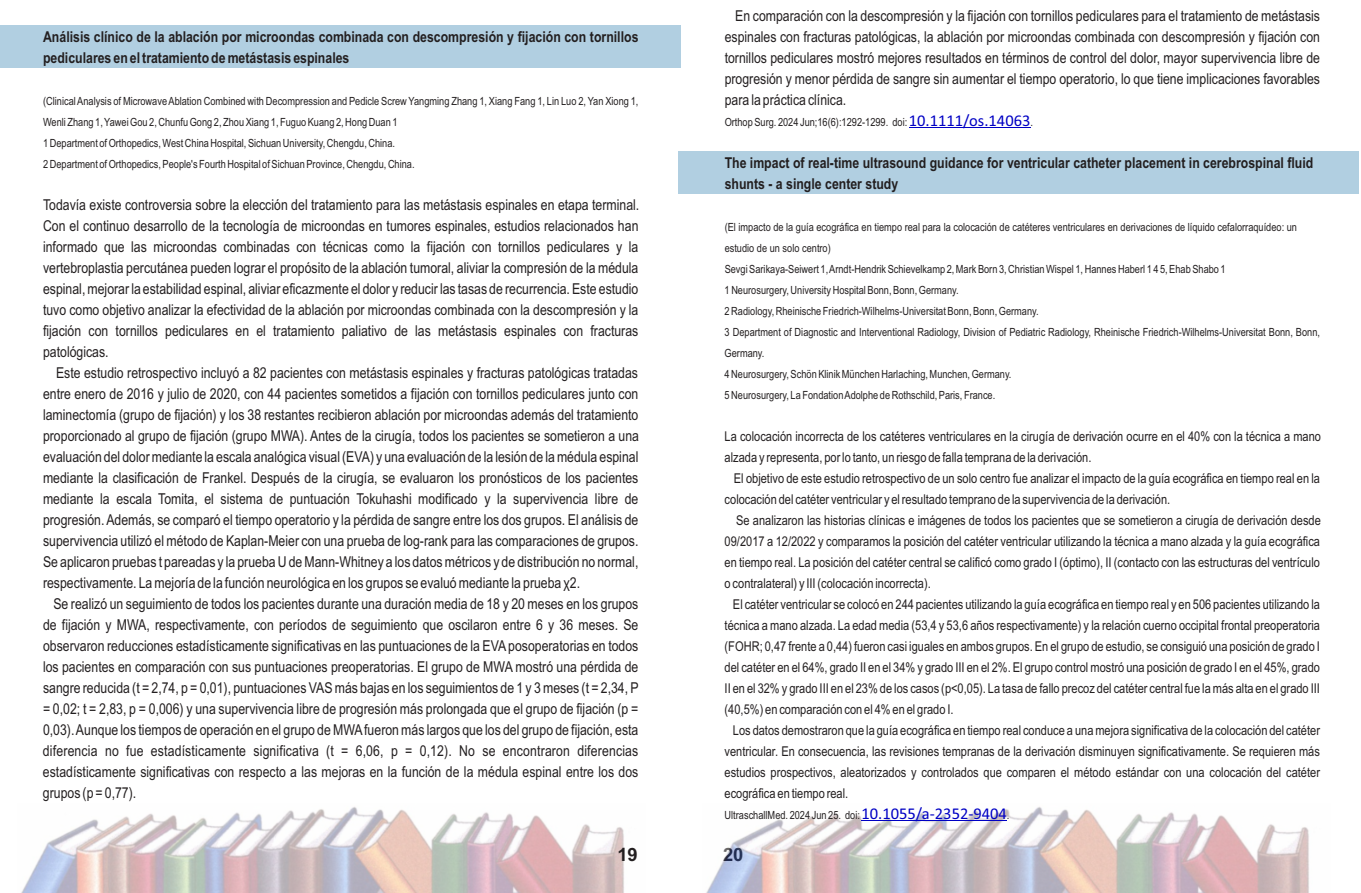
<style>
.page{position:relative;width:1361px;height:893px;background:#fff}
.page>*{position:absolute;margin:0;border:0;box-sizing:border-box;transform-origin:0 0}
.t1{font:700 18.3px "Arial";color:#231f20}
.t2{font:15px/21px "Arial Narrow";color:#231f20;text-align:justify}
.t3{font:700 15px/21px "Arial Narrow";color:#231f20}
.t4{font:13.5px/21px "Arial Narrow";color:#231f20;text-align:justify}
.t5{font:11.25px/21px "Arial Narrow";color:#231f20}
.s1{font-family:"Calibri";font-size:16.5px;color:#0000c4}
</style>
<div class="page">
<div style="left:678px;top:151px;width:681px;height:43px;background:#b1cfe1"></div>
<img style="left:21px;top:807px;width:603px;height:86px">
<img style="left:706px;top:807px;width:603px;height:86px">
<div style="left:0;top:25px;width:680px;height:43px;background:#b1cfe1"></div>
<hr style="left:909px;top:128px;width:121px;height:1px;background:#0000c4">
<hr style="left:861px;top:821px;width:146px;height:1px;background:#0000c4">
<p class="t3" style="left:43px;top:28px;width:597px">Análisis clínico de la ablación por microondas combinada con descompresión y fijación con tornillos pediculares en el tratamiento de metástasis espinales</p>
<p class="t5" style="left:43px;top:92px;width:597px">(Clinical Analysis of Microwave Ablation Combined with Decompression and Pedicle Screw Yangming Zhang 1, Xiang Fang 1, Lin Luo 2, Yan Xiong 1, Wenli Zhang 1, Yawei Gou 2, Chunfu Gong 2, Zhou Xiang 1, Fuguo Kuang 2, Hong Duan 1<br>1 Department of Orthopedics, West China Hospital, Sichuan University, Chengdu, China.<br>2 Department of Orthopedics, People's Fourth Hospital of Sichuan Province, Chengdu, China.</p>
<p class="t2" style="left:43px;top:196px;width:598px">Todavía existe controversia sobre la elección del tratamiento para las metástasis espinales en etapa terminal.<br>Con el continuo desarrollo de la tecnología de microondas en tumores espinales, estudios relacionados han informado que las microondas combinadas con técnicas como la fijación con tornillos pediculares y la vertebroplastia percutánea pueden lograr el propósito de la ablación tumoral, aliviar la compresión de la médula espinal, mejorar la estabilidad espinal, aliviar eficazmente el dolor y reducir las tasas de recurrencia. Este estudio tuvo como objetivo analizar la efectividad de la ablación por microondas combinada con la descompresión y la fijación con tornillos pediculares en el tratamiento paliativo de las metástasis espinales con fracturas patológicas.</p>
<p class="t2" style="left:43px;top:364px;width:597px;text-indent:13px">Este estudio retrospectivo incluyó a 82 pacientes con metástasis espinales y fracturas patológicas tratadas entre enero de 2016 y julio de 2020, con 44 pacientes sometidos a fijación con tornillos pediculares junto con laminectomía (grupo de fijación) y los 38 restantes recibieron ablación por microondas además del tratamiento proporcionado al grupo de fijación (grupo MWA). Antes de la cirugía, todos los pacientes se sometieron a una evaluación del dolor mediante la escala analógica visual (EVA) y una evaluación de la lesión de la médula espinal mediante la clasificación de Frankel. Después de la cirugía, se evaluaron los pronósticos de los pacientes mediante la escala Tomita, el sistema de puntuación Tokuhashi modificado y la supervivencia libre de progresión. Además, se comparó el tiempo operatorio y la pérdida de sangre entre los dos grupos. El análisis de supervivencia utilizó el método de Kaplan-Meier con una prueba de log-rank para las comparaciones de grupos.<br>Se aplicaron pruebas t pareadas y la prueba U de Mann-Whitney a los datos métricos y de distribución no normal, respectivamente. La mejoría de la función neurológica en los grupos se evaluó mediante la prueba χ2.</p>
<p class="t2" style="left:43px;top:595px;width:597px;text-indent:10px">Se realizó un seguimiento de todos los pacientes durante una duración media de 18 y 20 meses en los grupos de fijación y MWA, respectivamente, con períodos de seguimiento que oscilaron entre 6 y 36 meses. Se observaron reducciones estadísticamente significativas en las puntuaciones de la EVAposoperatorias en todos los pacientes en comparación con sus puntuaciones preoperatorias. El grupo de MWA mostró una pérdida de sangre reducida (t = 2,74, p = 0,01), puntuaciones VAS más bajas en los seguimientos de 1 y 3 meses (t = 2,34, P = 0,02; t = 2,83, p = 0,006) y una supervivencia libre de progresión más prolongada que el grupo de fijación (p = 0,03). Aunque los tiempos de operación en el grupo de MWAfueron más largos que los del grupo de fijación, esta diferencia no fue estadísticamente significativa (t = 6,06, p = 0,12). No se encontraron diferencias estadísticamente significativas con respecto a las mejoras en la función de la médula espinal entre los dos grupos (p = 0,77).</p>
<p class="t2" style="left:724px;top:7px;width:597px;text-indent:11px">En comparación con la descompresión y la fijación con tornillos pediculares para el tratamiento de metástasis espinales con fracturas patológicas, la ablación por microondas combinada con descompresión y fijación con tornillos pediculares mostró mejores resultados en términos de control del dolor, mayor supervivencia libre de progresión y menor pérdida de sangre sin aumentar el tiempo operatorio, lo que tiene implicaciones favorables para la práctica clínica.</p>
<p class="t5" style="left:724px;top:113px;width:310px">Orthop Surg. 2024 Jun;16(6):1292-1299. doi: <span class="s1">10.1111/os.14063</span>.</p>
<p class="t3" style="left:724px;top:154px;width:590px">The impact of real-time ultrasound guidance for ventricular catheter placement in cerebrospinal fluid shunts - a single center study</p>
<p class="t5" style="left:724px;top:218px;width:597px">(El impacto de la guía ecográfica en tiempo real para la colocación de catéteres ventriculares en derivaciones de líquido cefalorraquídeo: un estudio de un solo centro)<br>Sevgi Sarikaya-Seiwert 1, Arndt-Hendrik Schievelkamp 2, Mark Born 3, Christian Wispel 1, Hannes Haberl 1 4 5, Ehab Shabo 1<br>1 Neurosurgery, University Hospital Bonn, Bonn, Germany.<br>2 Radiology, Rheinische Friedrich-Wilhelms-Universitat Bonn, Bonn, Germany.<br>3 Department of Diagnostic and Interventional Radiology, Division of Pediatric Radiology, Rheinische Friedrich-Wilhelms-Universitat Bonn, Bonn, Germany.<br>4 Neurosurgery, Schön Klinik München Harlaching, Munchen, Germany.<br>5 Neurosurgery, La Fondation Adolphe de Rothschild, Paris, France.</p>
<p class="t4" style="left:724px;top:427px;width:598px">La colocación incorrecta de los catéteres ventriculares en la cirugía de derivación ocurre en el 40% con la técnica a mano alzada y representa, por lo tanto, un riesgo de falla temprana de la derivación.</p>
<p class="t4" style="left:724px;top:469px;width:597px;text-indent:9px">El objetivo de este estudio retrospectivo de un solo centro fue analizar el impacto de la guía ecográfica en tiempo real en la colocación del catéter ventricular y el resultado temprano de la supervivencia de la derivación.</p>
<p class="t4" style="left:724px;top:511px;width:598px;text-indent:12px">Se analizaron las historias clínicas e imágenes de todos los pacientes que se sometieron a cirugía de derivación desde 09/2017 a 12/2022 y comparamos la posición del catéter ventricular utilizando la técnica a mano alzada y la guía ecográfica en tiempo real. La posición del catéter central se calificó como grado I (óptimo), II (contacto con las estructuras del ventrículo o contralateral) y III (colocación incorrecta).</p>
<p class="t4" style="left:724px;top:595px;width:597px;text-indent:8px">El catéter ventricular se colocó en 244 pacientes utilizando la guía ecográfica en tiempo real y en 506 pacientes utilizando la técnica a mano alzada. La edad media (53,4 y 53,6 años respectivamente) y la relación cuerno occipital frontal preoperatoria (FOHR; 0,47 frente a 0,44) fueron casi iguales en ambos grupos. En el grupo de estudio, se consiguió una posición de grado I del catéter en el 64%, grado II en el 34% y grado III en el 2%. El grupo control mostró una posición de grado I en el 45%, grado II en el 32% y grado III en el 23% de los casos (p&lt;0,05). La tasa de fallo precoz del catéter central fue la más alta en el grado III (40,5%) en comparación con el 4% en el grado I.</p>
<p class="t4" style="left:724px;top:721px;width:597px;text-indent:8px">Los datos demostraron que la guía ecográfica en tiempo real conduce a una mejora significativa de la colocación del catéter ventricular. En consecuencia, las revisiones tempranas de la derivación disminuyen significativamente. Se requieren más estudios prospectivos, aleatorizados y controlados que comparen el método estándar con una colocación del catéter ecográfica en tiempo real.</p>
<p class="t5" style="left:724px;top:806px;width:286px">UltraschallMed. 2024 Jun 25. doi: <span class="s1">10.1055/a-2352-9404</span>.</p>
<p class="t1" style="left:617px;top:848px;width:22px">19</p>
<p class="t1" style="left:723px;top:848px;width:22px">20</p>
</div>
